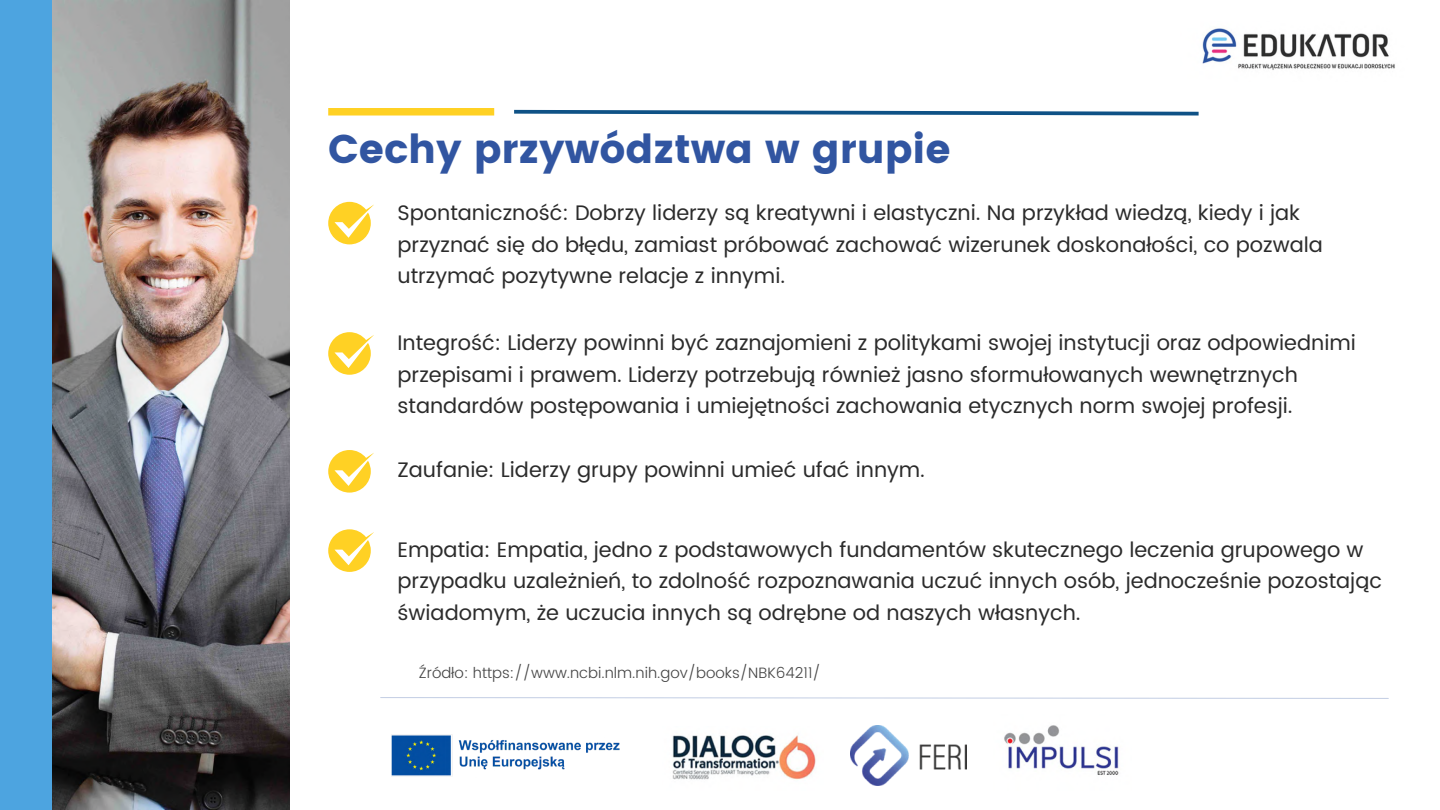
<style>
.page{position:relative;width:1440px;height:810px;background:#4da4e0}
.page>*{position:absolute;margin:0;border:0;box-sizing:border-box;transform-origin:0 0}
.t1{font:40px "Poppins";color:#3155a1}
.t2{font:21px/31.5px "Poppins";color:#2b2b2b}
.t3{font:300 15px "Poppins";color:#444}
</style>
<div class="page">
<div style="left:290px;top:0;width:1150px;height:810px;background:#fff"></div>
<svg style="left:380px;top:697px;width:1009px;height:2px"></svg>
<img style="left:1202px;top:28px;width:193px;height:42px">
<svg style="left:328px;top:202px;width:46px;height:42px"></svg>
<img style="left:52px;top:0;width:238px;height:810px">
<svg style="left:514px;top:109px;width:685px;height:7px"></svg>
<div style="left:328px;top:108px;width:166px;height:8px;background:#ffd124"></div>
<svg style="left:328px;top:332px;width:46px;height:43px"></svg>
<svg style="left:328px;top:450px;width:46px;height:43px"></svg>
<svg style="left:328px;top:529px;width:46px;height:43px"></svg>
<img style="left:672px;top:735px;width:144px;height:45px">
<img style="left:1004px;top:725px;width:115px;height:50px">
<img style="left:851px;top:725px;width:115px;height:61px">
<img style="left:392px;top:734px;width:228px;height:43px">
<p class="t1" style="left:328px;top:125px;width:624px">Cechy przywództwa w grupie</p>
<p class="t2" style="left:398px;top:197px;width:927px">Spontaniczność: Dobrzy liderzy są kreatywni i elastyczni. Na przykład wiedzą, kiedy i jak przyznać się do błędu, zamiast próbować zachować wizerunek doskonałości, co pozwala utrzymać pozytywne relacje z innymi.</p>
<p class="t2" style="left:398px;top:327px;width:960px">Integrość: Liderzy powinni być zaznajomieni z politykami swojej instytucji oraz odpowiednimi przepisami i prawem. Liderzy potrzebują również jasno sformułowanych wewnętrznych standardów postępowania i umiejętności zachowania etycznych norm swojej profesji.</p>
<p class="t2" style="left:398px;top:454px;width:529px">Zaufanie: Liderzy grupy powinni umieć ufać innym.</p>
<p class="t2" style="left:398px;top:534px;width:986px">Empatia: Empatia, jedno z podstawowych fundamentów skutecznego leczenia grupowego w przypadku uzależnień, to zdolność rozpoznawania uczuć innych osób, jednocześnie pozostając świadomym, że uczucia innych są odrębne od naszych własnych.</p>
<p class="t3" style="left:419px;top:664px;width:404px">Źródło: https://www.ncbi.nlm.nih.gov/books/NBK64211/</p>
</div>
